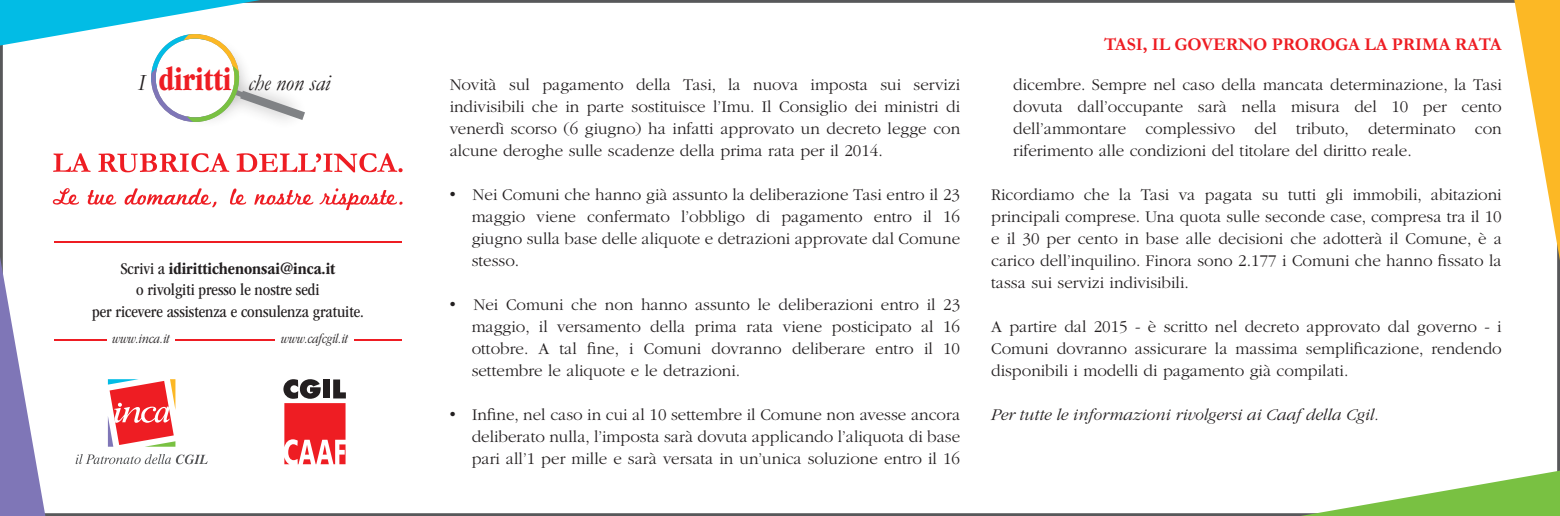
<style>
.page{position:relative;width:1560px;height:516px;background:#fff}
.page>*{position:absolute;margin:0;border:0;box-sizing:border-box;transform-origin:0 0}
.t1{font:italic 23.2px "Garamond";letter-spacing:-.01em;color:#231f20}
.t2{font:700 18px "Garamond";letter-spacing:-.005em;color:#ee1d23}
.t3{font:300 17px/22px "ITC Garamond Std";color:#231f20;text-align:justify}
.t4{font:condensed 17px/21.4px "ITC Garamond Std";letter-spacing:-.005em;color:#231f20;text-align:center}
.t5{font:italic 300 17px "ITC Garamond Std";color:#231f20}
.t6{font:italic 300 condensed 13.6px "ITC Garamond Std";letter-spacing:-.005em;color:#231f20}
.s1{font-family:"ITC Garamond Std";font-weight:700;font-style:normal;font-stretch:condensed;font-size:34px;color:#ee1d23}
.s2{font-weight:700}
</style>
<div class="page">
<hr style="left:1556px;top:230px;width:3px;height:280px;background:#57585a">
<hr style="left:39px;top:513px;width:1368px;height:3px;background:#57585a">
<hr style="left:225px;top:0;width:1298px;height:3px;background:#57585a">
<hr style="left:0;top:14px;width:3px;height:326px;background:#57585a">
<svg style="left:53px;top:153px;width:38px;height:19px"></svg>
<svg style="left:98px;top:153px;width:131px;height:19px"></svg>
<svg style="left:237px;top:153px;width:165px;height:19px"></svg>
<svg style="left:53px;top:188px;width:26px;height:17px"></svg>
<svg style="left:88px;top:190px;width:28px;height:15px"></svg>
<svg style="left:125px;top:188px;width:91px;height:19px"></svg>
<svg style="left:230px;top:188px;width:16px;height:17px"></svg>
<svg style="left:254px;top:190px;width:59px;height:15px"></svg>
<svg style="left:319px;top:188px;width:83px;height:22px"></svg>
<hr style="left:54px;top:242px;width:347px;height:1px;background:#ee1d23">
<svg style="left:1507px;top:0;width:52px;height:297px"></svg>
<svg style="left:0;top:0;width:353px;height:122px"></svg>
<svg style="left:0;top:215px;width:53px;height:301px"></svg>
<svg style="left:1241px;top:460px;width:318px;height:56px"></svg>
<svg style="left:76px;top:454px;width:132px;height:10px"></svg>
<svg style="left:108px;top:379px;width:67px;height:68px"></svg>
<svg style="left:283px;top:379px;width:63px;height:85px"></svg>
<hr style="left:354px;top:340px;width:47px;height:1px;background:#ee1d23">
<hr style="left:54px;top:340px;width:52px;height:1px;background:#ee1d23">
<hr style="left:175px;top:340px;width:100px;height:1px;background:#ee1d23">
<h1 class="t1" style="left:138px;top:67px;width:194px">I <span class="s1">diritti</span> che non sai</h1>
<p class="t4" style="left:92px;top:258px;width:273px">Scrivi a <span class="s2">idirittichenonsai@inca.it<br></span>o rivolgiti presso le nostre sedi<br>per ricevere assistenza e consulenza gratuite.</p>
<p class="t6" style="left:112px;top:331px;width:59px">www.inca.it</p>
<p class="t6" style="left:281px;top:331px;width:68px">www.cafcgil.it</p>
<p class="t3" style="left:449px;top:74px;width:512px">Novità sul pagamento della Tasi, la nuova imposta sui servizi indivisibili che in parte sostituisce l’Imu. Il Consiglio dei ministri di venerdì scorso (6 giugno) ha infatti approvato un decreto legge con alcune deroghe sulle scadenze della prima rata per il 2014.</p>
<p class="t3" style="left:471px;top:184px;width:490px;text-indent:-24px">• Nei Comuni che hanno già assunto la deliberazione Tasi entro il 23 maggio viene confermato l’obbligo di pagamento entro il 16 giugno sulla base delle aliquote e detrazioni approvate dal Comune stesso.</p>
<p class="t3" style="left:471px;top:294px;width:490px;text-indent:-24px">• Nei Comuni che non hanno assunto le deliberazioni entro il 23 maggio, il versamento della prima rata viene posticipato al 16 ottobre. A tal fine, i Comuni dovranno deliberare entro il 10 settembre le aliquote e le detrazioni.</p>
<p class="t3" style="left:471px;top:404px;width:490px;text-indent:-24px">• Infine, nel caso in cui al 10 settembre il Comune non avesse ancora deliberato nulla, l’imposta sarà dovuta applicando l’aliquota di base pari all’1 per mille e sarà versata in un’unica soluzione entro il 16</p>
<p class="t2" style="left:1103px;top:33px;width:399px">TASI, IL GOVERNO PROROGA LA PRIMA RATA</p>
<p class="t3" style="left:1013px;top:74px;width:490px">dicembre. Sempre nel caso della mancata determinazione, la Tasi dovuta dall’occupante sarà nella misura del 10 per cento dell’ammontare complessivo del tributo, determinato con riferimento alle condizioni del titolare del diritto reale.</p>
<p class="t3" style="left:991px;top:184px;width:512px">Ricordiamo che la Tasi va pagata su tutti gli immobili, abitazioni principali comprese. Una quota sulle seconde case, compresa tra il 10 e il 30 per cento in base alle decisioni che adotterà il Comune, è a carico dell’inquilino. Finora sono 2.177 i Comuni che hanno fissato la tassa sui servizi indivisibili.</p>
<p class="t3" style="left:991px;top:316px;width:512px">A partire dal 2015 - è scritto nel decreto approvato dal governo - i Comuni dovranno assicurare la massima semplificazione, rendendo disponibili i modelli di pagamento già compilati.</p>
<p class="t5" style="left:991px;top:406px;width:389px">Per tutte le informazioni rivolgersi ai Caaf della Cgil.</p>
</div>
